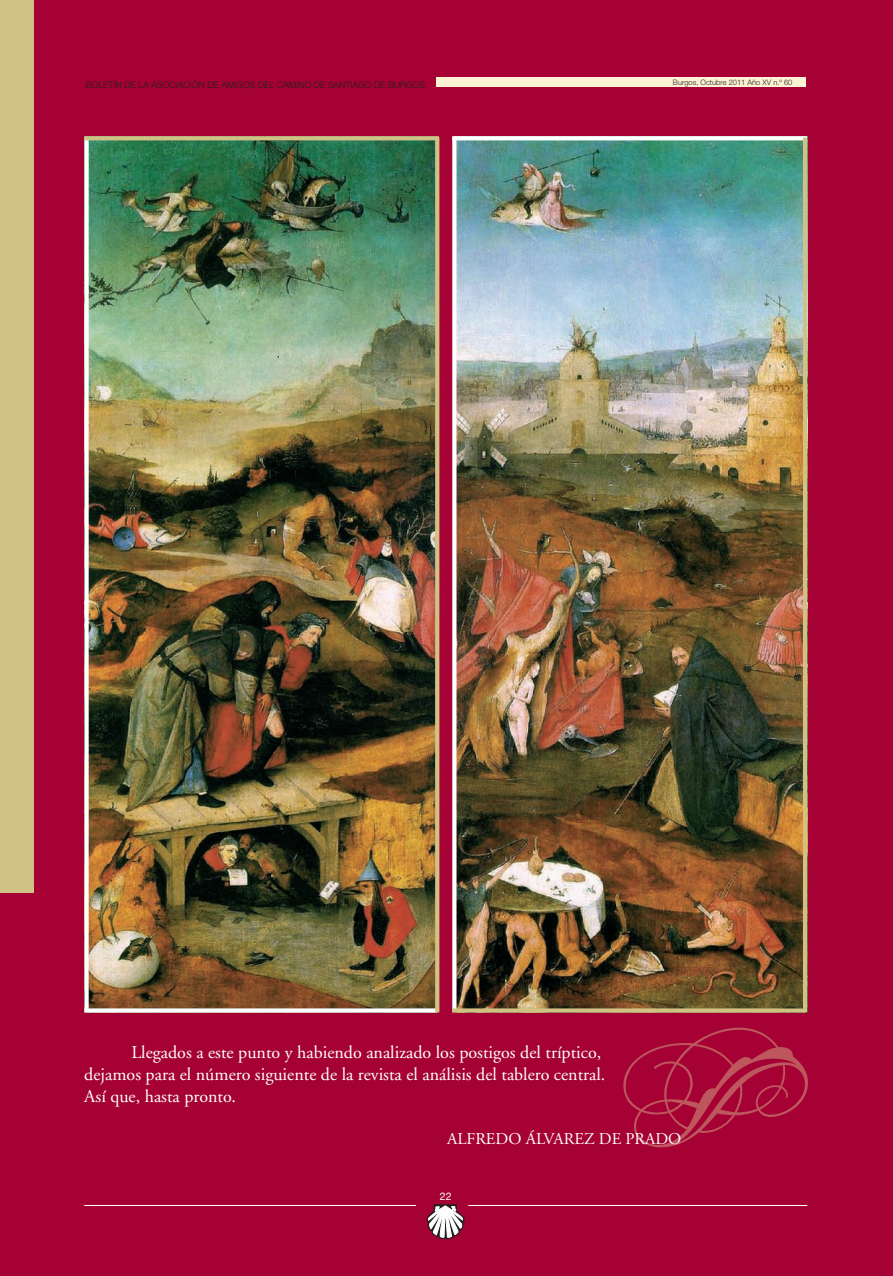
<style>
.page{position:relative;width:893px;height:1276px;background:#fff}
.page>*{position:absolute;margin:0;border:0;box-sizing:border-box;transform-origin:0 0}
.t1{font:18px/21.9px "Adobe Garamond";color:#fff}
.t2{font:16.5px "Adobe Garamond";color:#fff}
.t3{font:10.5px "Helvetica Neue";color:#fff}
.t4{font:300 9px "Helvetica Neue";color:#231f20}
.t5{font:300 7.5px "Helvetica Neue";color:#231f20}
</style>
<div class="page">
<img style="left:0;top:0;width:893px;height:1276px">
<div style="left:615px;top:1011px;width:201px;height:143px;background:#a50134"></div>
<p class="t4" style="left:86px;top:81px;width:341px">BOLETÍN DE LA ASOCIACIÓN DE AMIGOS DEL CAMINO DE SANTIAGO DE BURGOS</p>
<p class="t5" style="left:673px;top:80px;width:121px">Burgos, Octubre 2011 Año XV n.º 60</p>
<p class="t1" style="left:84px;top:1043px;width:523px;text-indent:47px">Llegados a este punto y habiendo analizado los postigos del tríptico, dejamos para el número siguiente de la revista el análisis del tablero central.<br>Así que, hasta pronto.</p>
<p class="t2" style="left:447px;top:1132px;width:236px">ALFREDO ÁLVAREZ DE PRADO</p>
<p class="t3" style="left:440px;top:1192px;width:13px">22</p>
</div>
